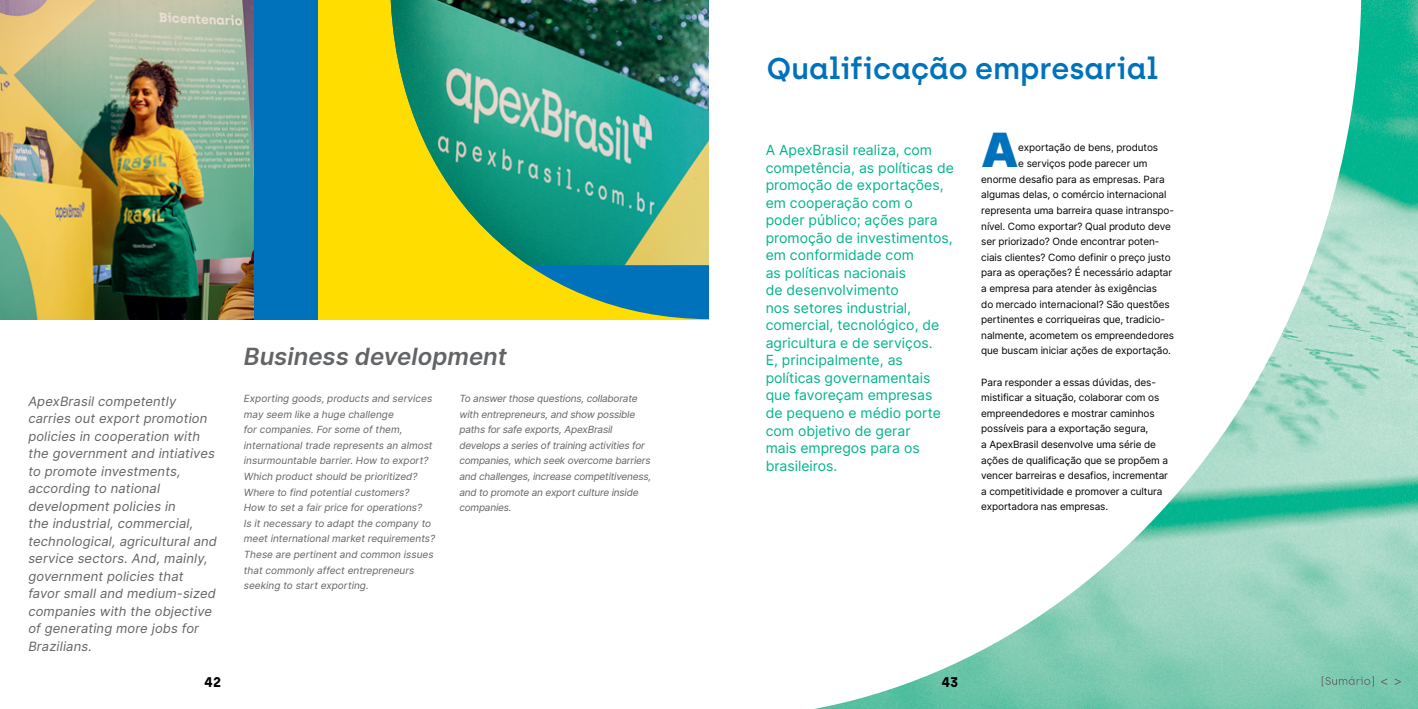
<style>
.page{position:relative;width:1418px;height:709px;background:#fff}
.page>*{position:absolute;margin:0;border:0;box-sizing:border-box;transform-origin:0 0}
.t1{font:900 47.2px "Inter";color:#0072bc}
.t2{font:600 30px "Archia";color:#0072bc}
.t3{font:italic 600 24px "Inter";color:#636466}
.t4{font:14px/17.5px "Inter";color:#00b48d}
.t5{font:700 14px "Archia";color:#000}
.t6{font:italic 13px/17.5px "Inter";letter-spacing:.01em;color:#636466}
.t7{font:10px/15.6px "Inter";letter-spacing:-.01em;color:#000}
.t8{font:italic 10px/15.6px "Inter";color:#636466}
.t9{font:italic 10px/15.6px "Inter";letter-spacing:-.02em;color:#636466}
</style>
<div class="page">
<img style="left:1361px;top:0;width:56px;height:709px">
<svg style="left:814px;top:8px;width:547px;height:701px"></svg>
<div style="left:292px;top:0;width:417px;height:319px;background:#fd0"></div>
<svg style="left:390px;top:0;width:319px;height:319px"></svg>
<img style="left:391px;top:0;width:318px;height:265px">
<div style="left:0;top:0;width:317px;height:319px;background:#0072bc"></div>
<img style="left:0;top:0;width:254px;height:319px">
<svg style="left:1380px;top:678px;width:7px;height:7px"></svg>
<svg style="left:1321px;top:676px;width:52px;height:10px"></svg>
<svg style="left:1394px;top:678px;width:6px;height:7px"></svg>
<p class="t6" style="left:28px;top:392px;width:190px">ApexBrasil competently carries out export promotion policies in cooperation with the government and intiatives to promote investments, according to national development policies in<br>the industrial, commercial, technological, agricultural and service sectors. And, mainly, government policies that favor small and medium-sized companies with the objective of generating more jobs for<br>Brazilians.</p>
<h3 class="t3" style="left:244px;top:338px;width:265px">Business development</h3>
<p class="t9" style="left:459px;top:390px;width:193px">To answer those questions, collaborate with entrepreneurs, and show possible paths for safe exports, ApexBrasil develops a series of training activities for companies, which seek overcome barriers and challenges, increase competitiveness, and to promote an export culture inside companies.</p>
<p class="t8" style="left:244px;top:390px;width:193px">Exporting goods, products and services may seem like a huge challenge<br>for companies. For some of them, international trade represents an almost insurmountable barrier. How to export?<br>Which product should be prioritized?<br>Where to find potential customers?<br>How to set a fair price for operations?<br>Is it necessary to adapt the company to meet international market requirements?<br>These are pertinent and common issues that commonly affect entrepreneurs seeking to start exporting.</p>
<h2 class="t2" style="left:766px;top:51px;width:393px">Qualificação empresarial</h2>
<p class="t4" style="left:765px;top:141px;width:190px">A ApexBrasil realiza, com competência, as políticas de promoção de exportações, em cooperação com o poder público; ações para promoção de investimentos, em conformidade com<br>as políticas nacionais<br>de desenvolvimento<br>nos setores industrial, comercial, tecnológico, de agricultura e de serviços.<br>E, principalmente, as políticas governamentais que favoreçam empresas<br>de pequeno e médio porte com objetivo de gerar<br>mais empregos para os brasileiros.</p>
<h1 class="t1" style="left:981px;top:116px;width:39px">A</h1>
<p class="t7" style="left:1018px;top:140px;width:141px">exportação de bens, produtos</p>
<p class="t7" style="left:1018px;top:155px;width:131px">e serviços pode parecer um</p>
<p class="t7" style="left:981px;top:171px;width:185px">enorme desafio para as empresas. Para</p>
<p class="t7" style="left:981px;top:187px;width:187px">algumas delas, o comércio internacional</p>
<p class="t7" style="left:981px;top:202px;width:194px">representa uma barreira quase intranspo-</p>
<p class="t7" style="left:981px;top:218px;width:191px">nível. Como exportar? Qual produto deve</p>
<p class="t7" style="left:981px;top:233px;width:180px">ser priorizado? Onde encontrar poten-</p>
<p class="t7" style="left:981px;top:249px;width:191px">ciais clientes? Como definir o preço justo</p>
<p class="t7" style="left:981px;top:265px;width:192px">para as operações? É necessário adaptar</p>
<p class="t7" style="left:981px;top:280px;width:177px">a empresa para atender às exigências</p>
<p class="t7" style="left:981px;top:296px;width:190px">do mercado internacional? São questões</p>
<p class="t7" style="left:981px;top:311px;width:185px">pertinentes e corriqueiras que, tradicio-</p>
<p class="t7" style="left:981px;top:327px;width:194px">nalmente, acometem os empreendedores</p>
<p class="t7" style="left:981px;top:343px;width:191px">que buscam iniciar ações de exportação.</p>
<p class="t7" style="left:981px;top:374px;width:188px">Para responder a essas dúvidas, des&shy;mistificar a situação, colaborar com os empreendedores e mostrar caminhos possíveis para a exportação segura,<br>a ApexBrasil desenvolve uma série de ações de qualificação que se propõem a vencer barreiras e desafios, incrementar a competitividade e promover a cultura exportadora nas empresas.</p>
<h3 class="t5" style="left:204px;top:673px;width:18px">42</h3>
<h3 class="t5" style="left:941px;top:673px;width:19px">43</h3>
</div>
